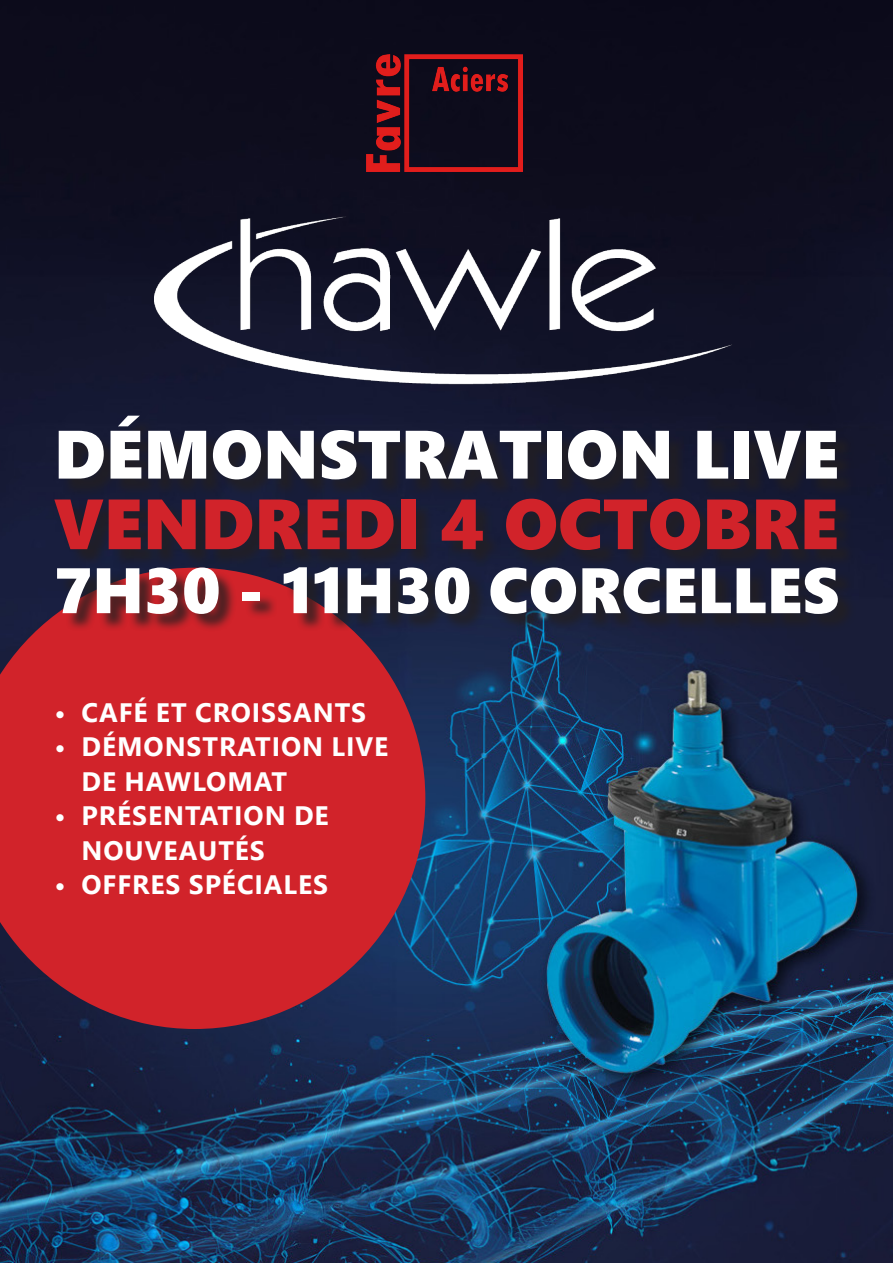
<style>
.page{position:relative;width:893px;height:1263px;background:#fff}
.page>*{position:absolute;margin:0;border:0;box-sizing:border-box;transform-origin:0 0}
.t1{font:70.95px "Segoe UI Black";color:#d1232a}
.t2{font:68.25px "Segoe UI Black";color:#fff}
.t3{font:64.05px "Segoe UI Black";color:#fff}
.t4{font:700 26.7px/34.5px "Segoe UI";letter-spacing:.035em;color:#fff}
</style>
<div class="page">
<img style="left:0;top:0;width:893px;height:1263px">
<svg style="left:0;top:568px;width:425px;height:461px;fill:#d1232a"></svg>
<div style="left:61px;top:418px;width:795px;height:80px;background:#191b2f"></div>
<div style="left:57px;top:501px;width:798px;height:68px;background:#1b1d32"></div>
<div style="left:59px;top:569px;width:797px;height:63px;background:#231f20;opacity:.75"></div>
<img style="left:154px;top:217px;width:579px;height:170px">
<img style="left:367px;top:54px;width:155px;height:118px">
<p class="t2" style="left:54px;top:405px;width:786px">DÉMONSTRATION LIVE</p>
<p class="t1" style="left:54px;top:473px;width:786px">VENDREDI 4 OCTOBRE</p>
<p class="t3" style="left:54px;top:544px;width:786px">7H30 - 11H30 CORCELLES</p>
<p class="t4" style="left:54px;top:693px;width:313px">• CAFÉ ET CROISSANTS</p>
<p class="t4" style="left:81px;top:727px;width:308px;text-indent:-27px">• DÉMONSTRATION LIVE<br>DE HAWLOMAT</p>
<p class="t4" style="left:81px;top:796px;width:249px;text-indent:-27px">• PRÉSENTATION DE<br>NOUVEAUTÉS</p>
<p class="t4" style="left:54px;top:865px;width:275px">• OFFRES SPÉCIALES</p>
</div>
